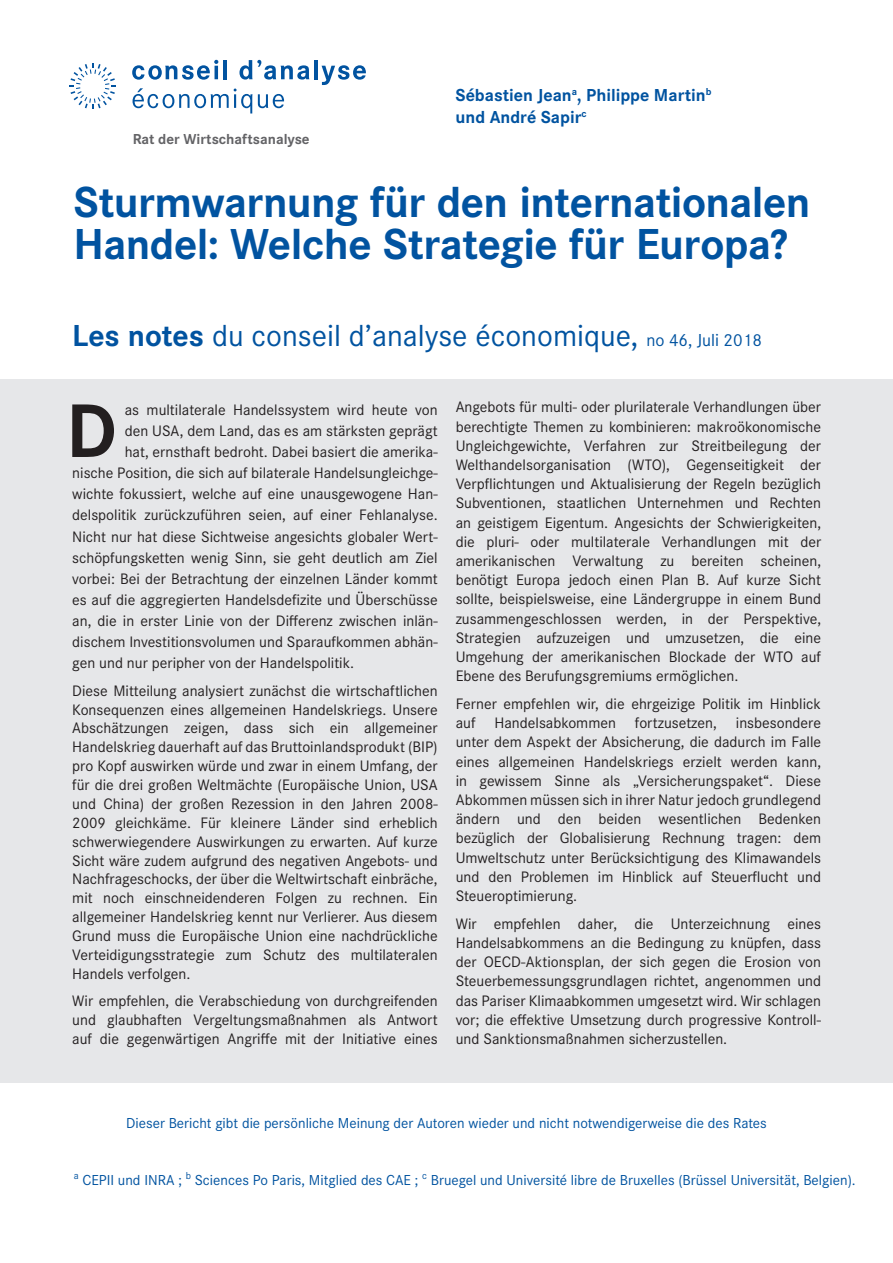
<style>
.page{position:relative;width:893px;height:1263px;background:#fff}
.page>*{position:absolute;margin:0;border:0;box-sizing:border-box;transform-origin:0 0}
.Résumé____lettrine{font:700 78.75px "Corporate S";color:#231f20}
.Titre_de_la_Note{font:700 45px/42px "Corporate S";letter-spacing:-.015em;color:#0153a0}
.t1{font:31.5px "Corporate S";color:#0153a0}
.t2{font:700 18px/21.6px "Corporate S";color:#0153a0}
.Résumé{font:15.75px/19.2px "Corporate S";color:#231f20;text-align:justify}
.Résumé____lettrine-2{font:15.75px "Corporate S";color:#231f20}
.t3{font:15px "Corporate S";color:#0153a0}
.t4{font:700 15px "Corporate S";color:#636366}
.s1{font-weight:700}
.s2{font-size:18px}
</style>
<div class="page">
<div style="left:0;top:379px;width:893px;height:703px;background:#e6e7e9"></div>
<svg style="left:132px;top:60px;width:86px;height:20px"></svg>
<hr style="left:223px;top:60px;width:4px;height:19px;background:#0153a0">
<svg style="left:239px;top:60px;width:70px;height:20px"></svg>
<hr style="left:314px;top:60px;width:3px;height:19px;background:#0153a0">
<svg style="left:322px;top:65px;width:44px;height:20px"></svg>
<svg style="left:133px;top:88px;width:151px;height:25px"></svg>
<svg style="left:70px;top:63px;width:46px;height:46px"></svg>
<p class="t4" style="left:133px;top:129px;width:178px">Rat der Wirtschaftsanalyse</p>
<p class="t2" style="left:455px;top:84px;width:257px">Sébastien Jean<sup>a</sup>, Philippe Martin<sup>b </sup>und André Sapir<sup>c</sup></p>
<p class="Titre_de_la_Note" style="left:73px;top:179px;width:738px">Sturmwarnung für den internationalen<br>Handel: Welche Strategie für Europa?</p>
<p class="t1" style="left:72px;top:315px;width:691px"><span class="s1">Les notes</span> du conseil d’analyse économique, <span class="s2">no 46, Juli 2018</span></p>
<p class="Résumé____lettrine" style="left:66px;top:376px;width:52px">D</p>
<p class="Résumé____lettrine-2" style="left:125px;top:399px;width:314px">as multilaterale Handelssystem wird heute von</p>
<p class="Résumé____lettrine-2" style="left:125px;top:420px;width:314px">den USA, dem Land, das es am stärksten geprägt</p>
<p class="Résumé____lettrine-2" style="left:125px;top:441px;width:314px">hat, ernsthaft bedroht. Dabei basiert die amerika-</p>
<p class="Résumé____lettrine-2" style="left:72px;top:463px;width:367px">nische Position, die sich auf bilaterale Handelsungleichge-</p>
<p class="Résumé____lettrine-2" style="left:72px;top:484px;width:367px">wichte fokussiert, welche auf eine unausgewogene Han-</p>
<p class="Résumé____lettrine-2" style="left:72px;top:505px;width:367px">delspolitik zurückzuführen seien, auf einer Fehlanalyse.</p>
<p class="Résumé____lettrine-2" style="left:72px;top:526px;width:367px">Nicht nur hat diese Sichtweise angesichts globaler Wert-</p>
<p class="Résumé____lettrine-2" style="left:72px;top:547px;width:367px">schöpfungsketten wenig Sinn, sie geht deutlich am Ziel</p>
<p class="Résumé____lettrine-2" style="left:72px;top:568px;width:367px">vorbei: Bei der Betrachtung der einzelnen Länder kommt</p>
<p class="Résumé____lettrine-2" style="left:72px;top:589px;width:367px">es auf die aggregierten Handelsdefizite und Überschüsse</p>
<p class="Résumé____lettrine-2" style="left:72px;top:610px;width:367px">an, die in erster Linie von der Differenz zwischen inlän-</p>
<p class="Résumé____lettrine-2" style="left:72px;top:632px;width:367px">dischem Investitionsvolumen und Sparaufkommen abhän-</p>
<p class="Résumé____lettrine-2" style="left:72px;top:653px;width:283px">gen und nur peripher von der Handelspolitik.</p>
<p class="Résumé" style="left:72px;top:680px;width:367px">Diese Mitteilung analysiert zunächst die wirtschaftlichen Konsequenzen eines allgemeinen Handelskriegs. Unsere Abschätzungen zeigen, dass sich ein allgemeiner Handelskrieg dauerhaft auf das Bruttoinlandsprodukt (BIP) pro Kopf auswirken würde und zwar in einem Umfang, der für die drei großen Weltmächte (Europäische Union, USA und China) der großen Rezession in den Jahren 2008- 2009 gleichkäme. Für kleinere Länder sind erheblich schwerwiegendere Auswirkungen zu erwarten. Auf kurze Sicht wäre zudem aufgrund des negativen Angebots- und Nachfrageschocks, der über die Weltwirtschaft einbräche, mit noch einschneidenderen Folgen zu rechnen. Ein allgemeiner Handelskrieg kennt nur Verlierer. Aus diesem Grund muss die Europäische Union eine nachdrückliche Verteidigungsstrategie zum Schutz des multilateralen Handels verfolgen.</p>
<p class="Résumé" style="left:72px;top:991px;width:367px">Wir empfehlen, die Verabschiedung von durchgreifenden und glaubhaften Vergeltungsmaßnahmen als Antwort auf die gegenwärtigen Angriffe mit der Initiative eines</p>
<p class="Résumé" style="left:456px;top:397px;width:367px">Angebots für multi- oder plurilaterale Verhandlungen über berechtigte Themen zu kombinieren: makroökonomische Ungleichgewichte, Verfahren zur Streitbeilegung der Welthandelsorganisation (WTO), Gegenseitigkeit der Verpflichtungen und Aktualisierung der Regeln bezüglich Subventionen, staatlichen Unternehmen und Rechten an geistigem Eigentum. Angesichts der Schwierigkeiten, die pluri- oder multilaterale Verhandlungen mit der amerikanischen Verwaltung zu bereiten scheinen, benötigt Europa jedoch einen Plan B. Auf kurze Sicht sollte, beispielsweise, eine Ländergruppe in einem Bund zusammengeschlossen werden, in der Perspektive, Strategien aufzuzeigen und umzusetzen, die eine Umgehung der amerikanischen Blockade der WTO auf Ebene des Berufungsgremiums ermöglichen.</p>
<p class="Résumé" style="left:456px;top:694px;width:367px">Ferner empfehlen wir, die ehrgeizige Politik im Hinblick auf Handelsabkommen fortzusetzen, insbesondere unter dem Aspekt der Absicherung, die dadurch im Falle eines allgemeinen Handelskriegs erzielt werden kann, in gewissem Sinne als „Versicherungspaket“. Diese Abkommen müssen sich in ihrer Natur jedoch grundlegend ändern und den beiden wesentlichen Bedenken bezüglich der Globalisierung Rechnung tragen: dem Umweltschutz unter Berücksichtigung des Klimawandels und den Problemen im Hinblick auf Steuerflucht und Steueroptimierung.</p>
<p class="Résumé" style="left:456px;top:913px;width:367px">Wir empfehlen daher, die Unterzeichnung eines Handelsabkommens an die Bedingung zu knüpfen, dass der OECD-Aktionsplan, der sich gegen die Erosion von Steuerbemessungsgrundlagen richtet, angenommen und das Pariser Klimaabkommen umgesetzt wird. Wir schlagen vor; die effektive Umsetzung durch progressive Kontroll&shy;und Sanktionsmaßnahmen sicherzustellen.</p>
<p class="t3" style="left:126px;top:1113px;width:642px">Dieser Bericht gibt die persönliche Meinung der Autoren wieder und nicht notwendigerweise die des Rates</p>
<p class="t3" style="left:74px;top:1170px;width:783px"><sup>a</sup> CEPII und INRA ; <sup>b</sup> Sciences Po Paris, Mitglied des CAE ; <sup>c</sup> Bruegel und Université libre de Bruxelles (Brüssel Universität, Belgien).</p>
</div>
